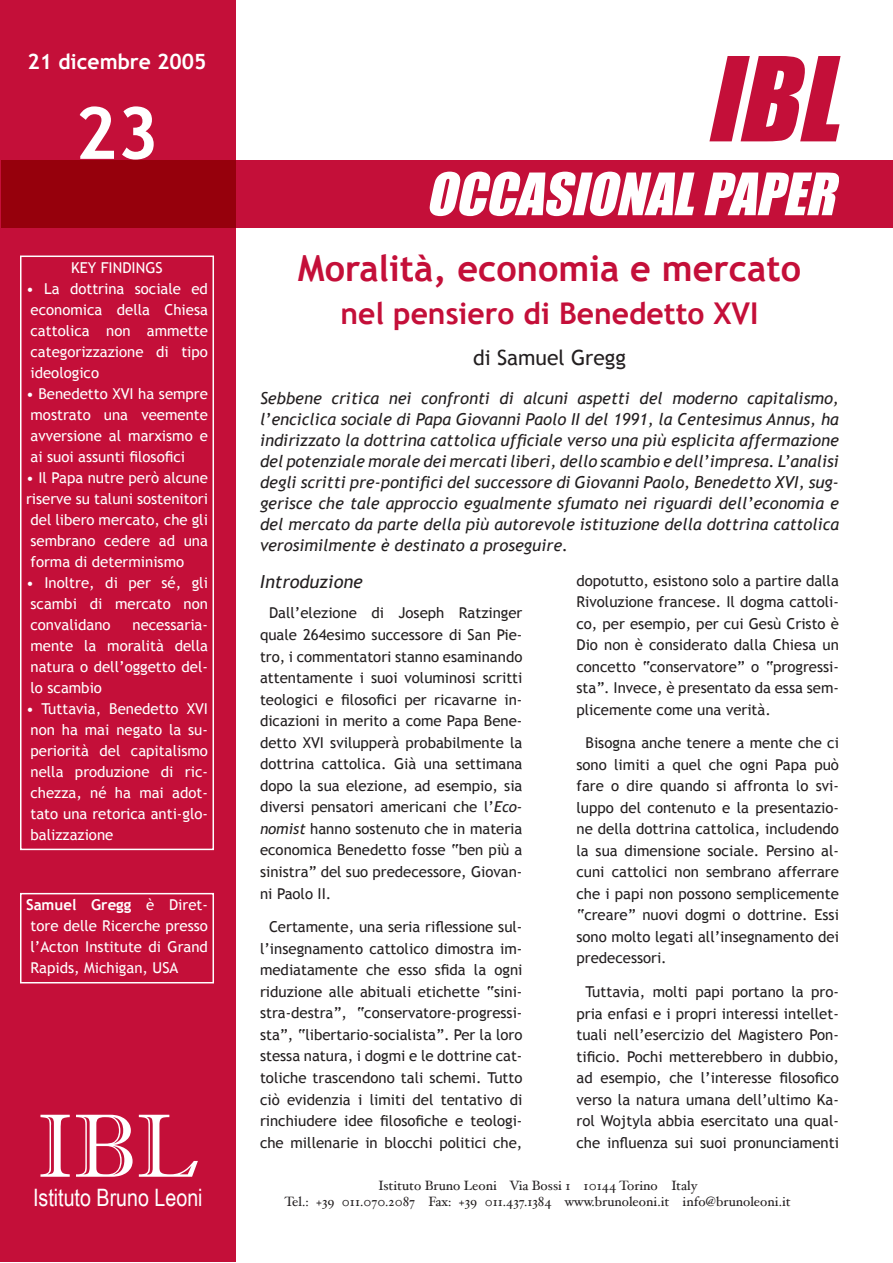
<style>
.page{position:relative;width:893px;height:1263px;background:#fff}
.page>*{position:absolute;margin:0;border:0;box-sizing:border-box;transform-origin:0 0}
.t1{font:italic 108px "Impact";color:#c40f39}
.t2{font:90px "Imprint MT Shadow";color:#fff}
.t3{font:700 72px "Trebuchet MS";color:#fff}
.t4{font:italic 54px "Impact";color:#fff}
.t5{font:700 36px "Trebuchet MS";color:#c40f39}
.t6{font:700 30px "Trebuchet MS";color:#c40f39}
.t7{font:24px "Arial Narrow";color:#fff}
.t8{font:700 21px "Trebuchet MS";color:#fff}
.t9{font:21px "Trebuchet MS";color:#231f20}
.t10{font:italic 18px "Trebuchet MS";color:#231f20}
.t11{font:italic 16.5px/21px "Trebuchet MS";color:#231f20;text-align:justify}
.t12{font:15px/21.6px "Trebuchet MS";color:#231f20;text-align:justify}
.t13{font:15px/21px "Trebuchet MS";color:#fff;text-align:justify}
.t14{font:13.5px/16.2px "Hoefler Text";color:#231f20;text-align:center}
.s1{font-weight:700}
.s2{font-style:italic}
</style>
<div class="page">
<div style="left:0;top:1px;width:236px;height:1261px;background:#c40f39"></div>
<svg style="left:2px;top:161px;width:891px;height:67px;background:#b70b2d"></svg>
<svg style="left:20px;top:255px;width:194px;height:596px"></svg>
<div style="left:20px;top:893px;width:194px;height:90px;border:2px solid #fff"></div>
<h3 class="t8" style="left:27px;top:49px;width:181px">21 dicembre 2005</h3>
<h3 class="t3" style="left:75px;top:88px;width:86px">23</h3>
<p class="t13" style="left:71px;top:257px;width:93px">KEY FINDINGS</p>
<p class="t13" style="left:30px;top:278px;width:179px;text-indent:-4px">• La dottrina sociale ed economica della Chiesa cattolica non ammette categorizzazione di tipo ideologico</p>
<p class="t13" style="left:30px;top:383px;width:179px;text-indent:-4px">• Benedetto XVI ha sempre mostrato una veemente avversione al marxismo e ai suoi assunti filosofici</p>
<p class="t13" style="left:26px;top:467px;width:183px">• Il Papa nutre però alcune</p>
<p class="t13" style="left:26px;top:488px;width:183px">riserve su taluni sostenitori</p>
<p class="t13" style="left:30px;top:509px;width:179px">del libero mercato, che gli</p>
<p class="t13" style="left:30px;top:530px;width:179px">sembrano cedere ad una</p>
<p class="t13" style="left:30px;top:551px;width:155px">forma di determinismo</p>
<p class="t13" style="left:30px;top:572px;width:179px;text-indent:-4px">• Inoltre, di per sé, gli scambi di mercato non convalidano</p>
<p class="t13" style="left:30px;top:614px;width:179px;text-indent:102px">necessaria&shy;mente la moralità della natura o dell’oggetto del&shy;lo scambio</p>
<p class="t13" style="left:30px;top:698px;width:179px;text-indent:-4px">• Tuttavia, Benedetto XVI non ha mai negato la su&shy;periorità del capitalismo nella produzione di ric&shy;chezza, né ha mai adot&shy;tato una retorica anti-glo&shy;balizzazione</p>
<p class="t13" style="left:30px;top:894px;width:179px;text-indent:-4px"><span class="s1">Samuel Gregg</span> è Diret&shy;tore delle Ricerche presso l’Acton Institute di Grand Rapids, Michigan, USA</p>
<h2 class="t2" style="left:37px;top:1093px;width:164px">IBL</h2>
<h3 class="t7" style="left:33px;top:1184px;width:171px">Istituto Bruno Leoni</h3>
<h1 class="t1" style="left:705px;top:32px;width:161px">IBL</h1>
<h3 class="t4" style="left:426px;top:161px;width:424px">OCCASIONALPAPER</h3>
<h3 class="t5" style="left:298px;top:245px;width:505px">Moralità, economia e mercato</h3>
<h3 class="t6" style="left:340px;top:294px;width:420px">nel pensiero di Benedetto XVI</h3>
<h3 class="t9" style="left:473px;top:345px;width:154px">di Samuel Gregg</h3>
<p class="t11" style="left:260px;top:387px;width:580px">Sebbene critica nei confronti di alcuni aspetti del moderno capitalismo, l’enciclica sociale di Papa Giovanni Paolo II del 1991, la Centesimus Annus, ha indirizzato la dottrina cattolica ufficiale verso una più esplicita affermazione del potenziale morale dei mercati liberi, dello scambio e dell’impresa. L’analisi degli scritti pre-pontifici del successore di Giovanni Paolo, Benedetto XVI, sug&shy;gerisce che tale approccio egualmente sfumato nei riguardi dell’economia e del mercato da parte della più autorevole istituzione della dottrina cattolica verosimilmente è destinato a proseguire.</p>
<p class="t10" style="left:260px;top:571px;width:104px">Introduzione</p>
<p class="t12" style="left:260px;top:602px;width:264px;text-indent:9px">Dall’elezione di Joseph Ratzinger quale 264esimo successore di San Pie&shy;tro, i commentatori stanno esaminando attentamente i suoi voluminosi scritti teologici e filosofici per ricavarne in&shy;dicazioni in merito a come Papa Bene&shy;detto XVI svilupperà probabilmente la dottrina cattolica. Già una settimana dopo la sua elezione, ad esempio, sia diversi pensatori americani che l’<span class="s2">Eco&shy;nomist</span> hanno sostenuto che in materia economica Benedetto fosse “ben più a sinistra” del suo predecessore, Giovan&shy;ni Paolo II.</p>
<p class="t12" style="left:260px;top:916px;width:264px;text-align:center">Certamente, una seria riflessione sul&shy;l’insegnamento cattolico dimostra im&shy;mediatamente che esso sfida la ogni riduzione alle abituali etichette “sini&shy;stra-destra”, “conservatore-progressi&shy;sta”, “libertario-socialista”. Per la loro stessa natura, i dogmi e le dottrine cat&shy;toliche trascendono tali schemi. Tutto ciò evidenzia i limiti del tentativo di rinchiudere idee filosofiche e teologi&shy;che millenarie in blocchi politici che,</p>
<p class="t12" style="left:576px;top:570px;width:264px">dopotutto, esistono solo a partire dalla Rivoluzione francese. Il dogma cattoli&shy;co, per esempio, per cui Gesù Cristo è Dio non è considerato dalla Chiesa un concetto “conservatore” o “progressi&shy;sta”. Invece, è presentato da essa sem&shy;plicemente come una verità.</p>
<p class="t12" style="left:576px;top:732px;width:264px;text-indent:9px">Bisogna anche tenere a mente che ci sono limiti a quel che ogni Papa può fare o dire quando si affronta lo svi&shy;luppo del contenuto e la presentazio&shy;ne della dottrina cattolica, includendo la sua dimensione sociale. Persino al&shy;cuni cattolici non sembrano afferrare che i papi non possono semplicemente “creare” nuovi dogmi o dottrine. Essi sono molto legati all’insegnamento dei predecessori.</p>
<p class="t12" style="left:576px;top:981px;width:264px;text-align:center">Tuttavia, molti papi portano la pro&shy;pria enfasi e i propri interessi intellet&shy;tuali nell’esercizio del Magistero Pon&shy;tificio. Pochi metterebbero in dubbio, ad esempio, che l’interesse filosofico verso la natura umana dell’ultimo Ka&shy;rol Wojtyla abbia esercitato una qual&shy;che influenza sui suoi pronunciamenti</p>
<p class="t14" style="left:284px;top:1177px;width:508px">Istituto Bruno Leoni – Via Bossi 1 – 10144 Torino – Italy<br>Tel.: (+39) 011.070.2087 – Fax: (+39) 011.437.1384 – www.brunoleoni.it – info@brunoleoni.it</p>
</div>
